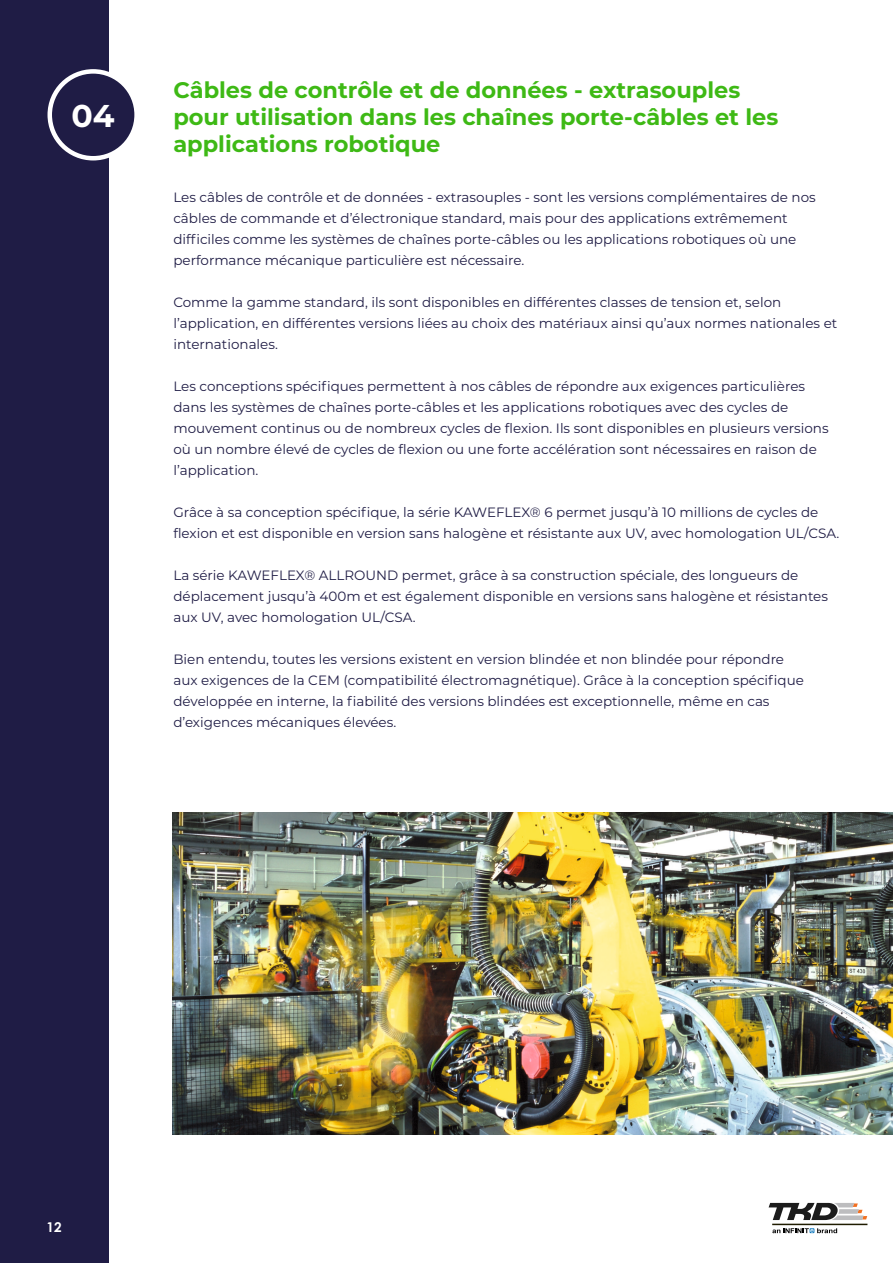
<style>
.page{position:relative;width:893px;height:1263px;background:#fff}
.page>*{position:absolute;margin:0;border:0;box-sizing:border-box;transform-origin:0 0}
.t1{font:700 31.5px "Montserrat";color:#fff}
.t2{font:700 22.5px/27px "Montserrat";color:#3eb915}
.t3{font:13.5px/21px "Montserrat";color:#1f1c45}
.t4{font:700 13.5px "Century Gothic";color:#fff}
</style>
<div class="page">
<div style="left:0;top:0;width:108px;height:1263px;background:#1f1c45"></div>
<div style="left:50px;top:71px;width:87px;height:87px;background:#1f1c45;border-radius:50%"></div>
<div style="left:48px;top:69px;width:91px;height:91px;border:4px solid #fff;border-radius:50%"></div>
<img style="left:173px;top:812px;width:720px;height:323px">
<hr style="left:772px;top:1224px;width:95px;height:1px;background:#1f1c00">
<svg style="left:772px;top:1228px;width:65px;height:5px"></svg>
<svg style="left:769px;top:1203px;width:98px;height:17px"></svg>
<h1 class="t1" style="left:71px;top:93px;width:45px">04</h1>
<h2 class="t2" style="left:173px;top:75px;width:606px">Câbles de contrôle et de données - extrasouples pour utilisation dans les chaînes porte-câbles et les applications robotique</h2>
<p class="t3" style="left:173px;top:186px;width:644px">Les câbles de contrôle et de données - extrasouples - sont les versions complémentaires de nos câbles de commande et d’électronique standard, mais pour des applications extrêmement difficiles comme les systèmes de chaînes porte-câbles ou les applications robotiques où une performance mécanique particulière est nécessaire.</p>
<p class="t3" style="left:173px;top:291px;width:665px">Comme la gamme standard, ils sont disponibles en différentes classes de tension et, selon l’application, en différentes versions liées au choix des matériaux ainsi qu’aux normes nationales et internationales.</p>
<p class="t3" style="left:173px;top:375px;width:657px">Les conceptions spécifiques permettent à nos câbles de répondre aux exigences particulières dans les systèmes de chaînes porte-câbles et les applications robotiques avec des cycles de mouvement continus ou de nombreux cycles de flexion. Ils sont disponibles en plusieurs versions où un nombre élevé de cycles de flexion ou une forte accélération sont nécessaires en raison de l’application.</p>
<p class="t3" style="left:173px;top:501px;width:667px">Grâce à sa conception spécifique, la série KAWEFLEX® 6 permet jusqu’à 10 millions de cycles de flexion et est disponible en version sans halogène et résistante aux UV, avec homologation UL/CSA.</p>
<p class="t3" style="left:173px;top:564px;width:656px">La série KAWEFLEX® ALLROUND permet, grâce à sa construction spéciale, des longueurs de déplacement jusqu’à 400m et est également disponible en versions sans halogène et résistantes aux UV, avec homologation UL/CSA.</p>
<p class="t3" style="left:173px;top:648px;width:632px">Bien entendu, toutes les versions existent en version blindée et non blindée pour répondre aux exigences de la CEM (compatibilité électromagnétique). Grâce à la conception spécifique développée en interne, la fiabilité des versions blindées est exceptionnelle, même en cas d’exigences mécaniques élevées.</p>
<p class="t4" style="left:46px;top:1217px;width:17px">12</p>
</div>
